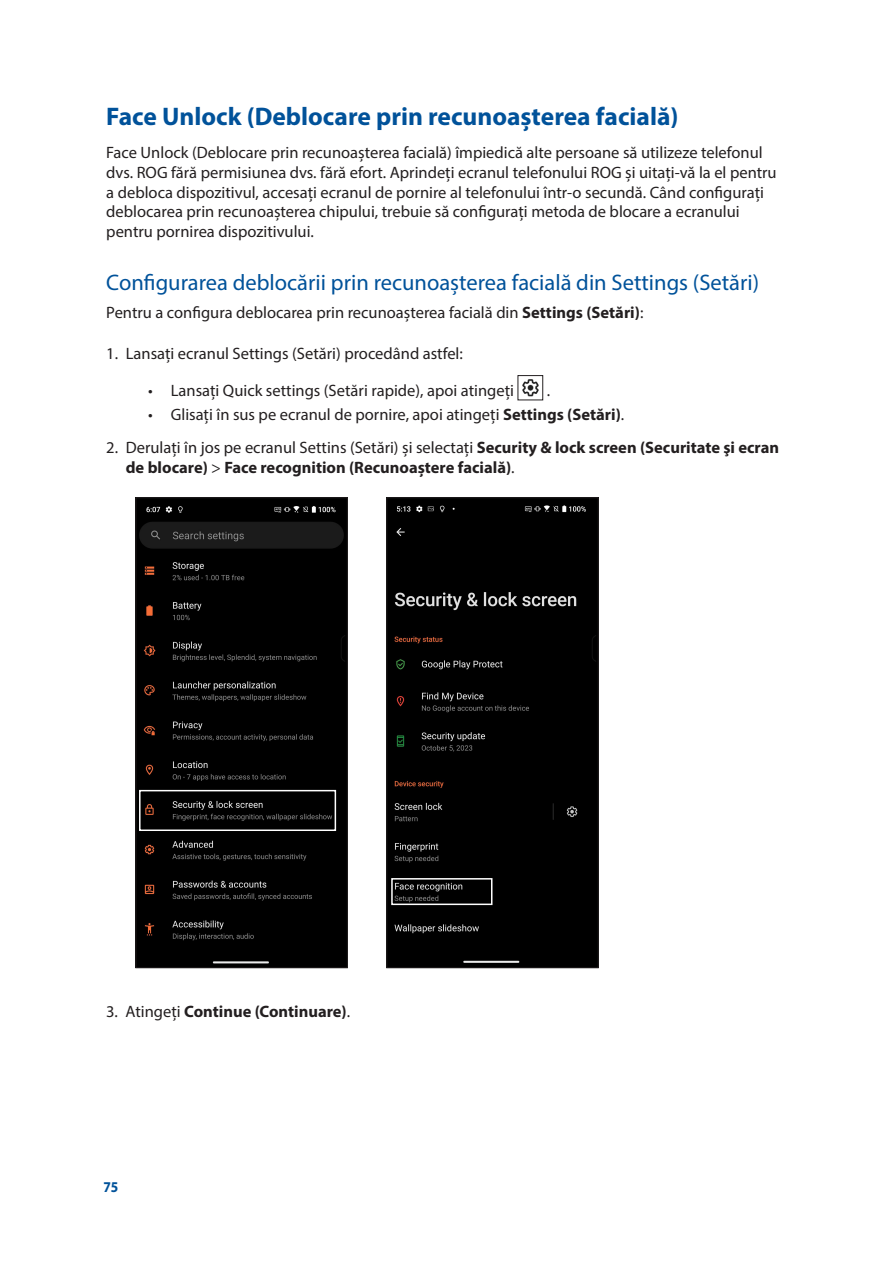
<style>
.page{position:relative;width:893px;height:1263px;background:#fff}
.page>*{position:absolute;margin:0;border:0;box-sizing:border-box;transform-origin:0 0}
.t1{font:700 25.5px "Myriad Pro";color:#01529a}
.t2{font:22.5px "Myriad Pro";color:#01529a}
.t3{font:16.5px/19.8px "Myriad Pro";color:#231f20}
.t4{font:700 16.5px/19.8px "Myriad Pro";color:#231f20}
.t5{font:700 15px "Myriad Pro";color:#01529a;scale:.9 1}
.s1{font-weight:700}
.s2{font-weight:400}
</style>
<div class="page">
<img style="left:138px;top:499px;width:208px;height:467px">
<div style="left:136px;top:497px;width:212px;height:471px;border:1px solid #231f20"></div>
<div style="left:389px;top:499px;width:207px;height:467px;background:#000"></div>
<div style="left:387px;top:497px;width:211px;height:471px;border:1px solid #231f20"></div>
<div style="left:139px;top:790px;width:197px;height:41px;border:2px solid #fff"></div>
<div style="left:391px;top:878px;width:101px;height:27px;border:2px solid #fff"></div>
<img style="left:522px;top:379px;width:17px;height:18px">
<div style="left:517px;top:375px;width:26px;height:25px;border:1px solid #231f20"></div>
<h1 class="t1" style="left:106px;top:100px;width:574px">Face Unlock (Deblocare prin recunoașterea facială)</h1>
<p class="t3" style="left:106px;top:142px;width:672px">Face Unlock (Deblocare prin recunoașterea facială) împiedică alte persoane să utilizeze telefonul dvs. ROG fără permisiunea dvs. fără efort. Aprindeți ecranul telefonului ROG și uitați-vă la el pentru a debloca dispozitivul, accesați ecranul de pornire al telefonului într-o secundă. Când configurați deblocarea prin recunoașterea chipului, trebuie să configurați metoda de blocare a ecranului pentru pornirea dispozitivului.</p>
<h2 class="t2" style="left:106px;top:268px;width:654px">Configurarea deblocării prin recunoașterea facială din Settings (Setări)</h2>
<p class="t3" style="left:106px;top:302px;width:539px">Pentru a configura deblocarea prin recunoașterea facială din <span class="s1">Settings (Setări)</span>:</p>
<p class="t3" style="left:106px;top:343px;width:358px">1. Lansați ecranul Settings (Setări) procedând astfel:</p>
<p class="t3" style="left:148px;top:380px;width:367px">• Lansați Quick settings (Setări rapide), apoi atingeți</p>
<p class="t3" style="left:547px;top:380px;width:5px">.</p>
<p class="t3" style="left:148px;top:404px;width:477px">• Glisați în sus pe ecranul de pornire, apoi atingeți <span class="s1">Settings (Setări)</span>.</p>
<p class="t4" style="left:126px;top:437px;width:655px;text-indent:-20px"><span class="s2">2. Derulați în jos pe ecranul Settins (Setări) și selectați</span> Security &amp; lock screen (Securitate şi ecran de blocare) <span class="s2">&gt;</span> Face recognition (Recunoaștere facială)<span class="s2">.</span></p>
<p class="t4" style="left:106px;top:1001px;width:246px"><span class="s2">3. Atingeți</span> Continue (Continuare)<span class="s2">.</span></p>
<p class="t5" style="left:103px;top:1177px;width:18px">75</p>
</div>
